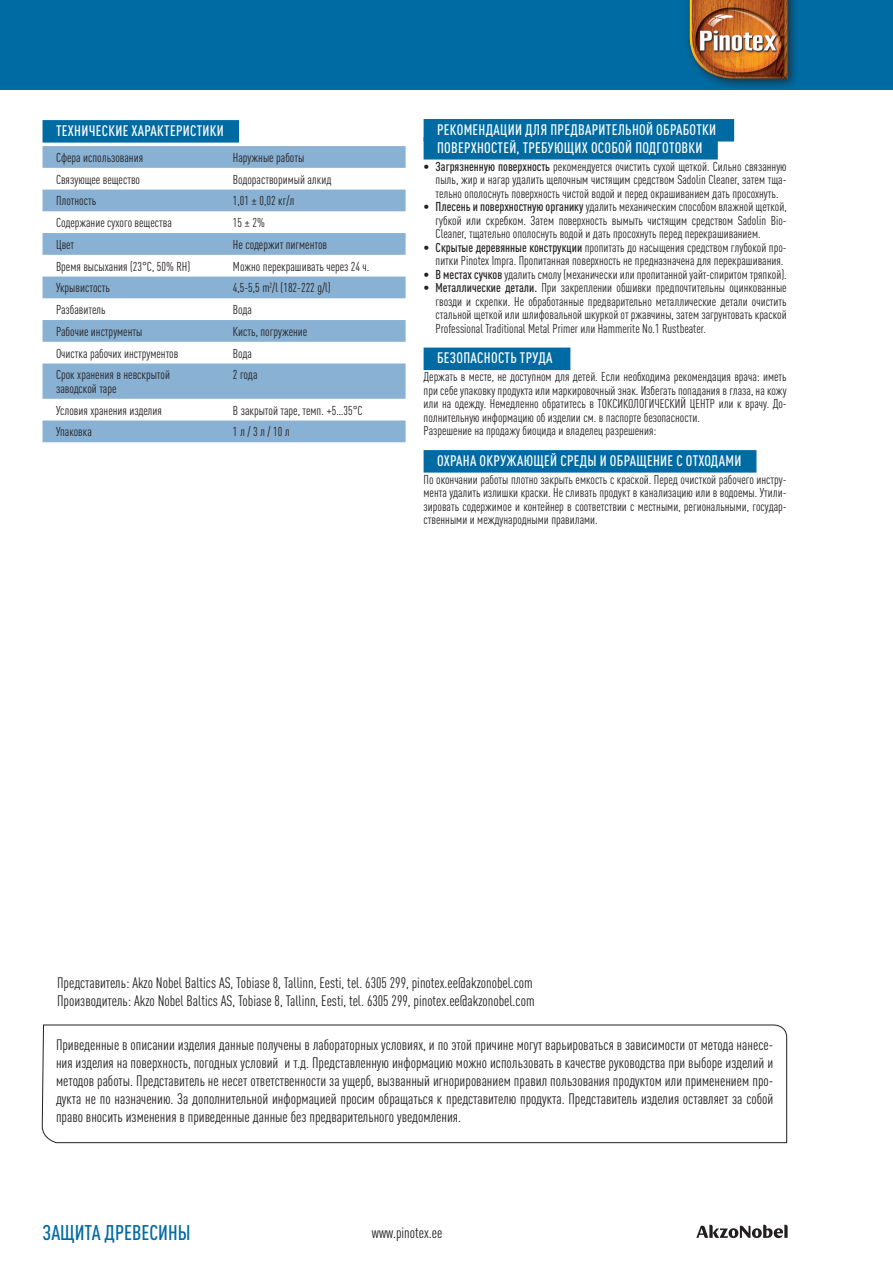
<style>
.page{position:relative;width:893px;height:1263px;background:#fff}
.page>*{position:absolute;margin:0;border:0;box-sizing:border-box;transform-origin:0 0}
.t1{font:500 condensed 21px "DIN Pro";color:#006ba3}
.t2{font:condensed 15px/18px "DIN Pro";color:#231f20}
.TEKST_EE_woodprimer{font:500 condensed 15px/18px "DIN Pro";letter-spacing:.02em;color:#fff}
.TEKST_EE_BULLETITA{font:condensed 12.75px/13.5px "DIN Pro";color:#231f20;text-align:justify}
.TABEL{font:condensed 12.75px "DIN Pro";color:#231f20}
.s1{font-weight:500}
.s2{color:#222121}
</style>
<div class="page">
<svg style="left:696px;top:1225px;width:92px;height:13px"></svg>
<div style="left:0;top:0;width:893px;height:89px;background:#006ba3"></div>
<svg style="left:42px;top:1024px;width:745px;height:119px"></svg>
<div style="left:43px;top:120px;width:196px;height:23px;background:#006ba3"></div>
<svg style="left:43px;top:146px;width:363px;height:296px;fill:#89b1d3"></svg>
<div style="left:424px;top:119px;width:310px;height:23px;background:#006ba3"></div>
<div style="left:424px;top:137px;width:294px;height:23px;background:#006ba3"></div>
<div style="left:424px;top:348px;width:146px;height:22px;background:#006ba3"></div>
<div style="left:424px;top:450px;width:332px;height:23px;background:#006ba3"></div>
<div style="left:684px;top:0;width:115px;height:90px;background:#231f20;opacity:.75"></div>
<img style="left:690px;top:0;width:97px;height:78px">
<p class="TEKST_EE_woodprimer" style="left:56px;top:120px;width:169px">ТЕХНИЧЕСКИЕ ХАРАКТЕРИСТИКИ</p>
<p class="TABEL" style="left:56px;top:148px;width:89px">Сфера использования</p>
<p class="TABEL" style="left:233px;top:148px;width:73px">Наружные работы</p>
<p class="TABEL" style="left:56px;top:170px;width:86px">Связующее вещество</p>
<p class="TABEL" style="left:233px;top:170px;width:100px">Водорастворимый алкид</p>
<p class="TABEL" style="left:56px;top:192px;width:42px">Плотность</p>
<p class="TABEL" style="left:233px;top:192px;width:63px">1,01 ± 0,02 кг/л</p>
<p class="TABEL" style="left:56px;top:213px;width:117px">Содержание сухого вещества</p>
<p class="TABEL" style="left:233px;top:213px;width:34px">15 ± 2%</p>
<p class="TABEL" style="left:56px;top:235px;width:20px">Цвет</p>
<p class="TABEL" style="left:233px;top:235px;width:96px">Не содержит пигментов</p>
<p class="TABEL" style="left:56px;top:257px;width:136px">Время высыхания (23°C, 50% RH)</p>
<p class="TABEL" style="left:233px;top:257px;width:138px">Можно перекрашивать через 24 ч.</p>
<p class="TABEL" style="left:56px;top:279px;width:55px">Укрывистость</p>
<p class="TABEL" style="left:233px;top:279px;width:99px">4,5-5,5 m<sup>2</sup>/l (182-222 g/l)</p>
<p class="TABEL" style="left:56px;top:300px;width:51px">Разбавитель</p>
<p class="TABEL" style="left:233px;top:300px;width:21px">Вода</p>
<p class="TABEL" style="left:56px;top:322px;width:88px">Рабочие инструменты</p>
<p class="TABEL" style="left:233px;top:322px;width:76px">Кисть, погружение</p>
<p class="TABEL" style="left:56px;top:344px;width:124px">Очистка рабочих инструментов</p>
<p class="TABEL" style="left:233px;top:344px;width:21px">Вода</p>
<p class="TABEL" style="left:56px;top:366px;width:116px">Срок хранения в невскрытой</p>
<p class="TABEL" style="left:56px;top:379px;width:62px">заводской таре</p>
<p class="TABEL" style="left:233px;top:366px;width:26px">2 года</p>
<p class="TABEL" style="left:56px;top:401px;width:107px">Условия хранения изделия</p>
<p class="TABEL" style="left:233px;top:401px;width:131px">В закрытой таре, темп. +5…35°C</p>
<p class="TABEL" style="left:56px;top:423px;width:37px">Упаковка</p>
<p class="TABEL" style="left:233px;top:423px;width:58px">1 л / 3 л / 10 л</p>
<p class="TEKST_EE_woodprimer" style="left:437px;top:119px;width:281px">РЕКОМЕНДАЦИИ ДЛЯ ПРЕДВАРИТЕЛЬНОЙ ОБРАБОТКИ<br>ПОВЕРХНОСТЕЙ, ТРЕБУЮЩИХ ОСОБОЙ ПОДГОТОВКИ</p>
<p class="TEKST_EE_BULLETITA" style="left:436px;top:158px;width:353px;text-indent:-12px">• <span class="s1">Загрязненную поверхность</span> рекомендуется очистить сухой щеткой. Сильно связанную пыль, жир и нагар удалить щелочным чистящим средством Sadolin Cleaner, затем тща&shy;тельно ополоснуть поверхность чистой водой и перед окрашиванием дать просохнуть.</p>
<p class="TEKST_EE_BULLETITA" style="left:436px;top:199px;width:353px;text-indent:-12px">• <span class="s1">Плесень и поверхностную органику</span> удалить механическим способом влажной щеткой, губкой или скребком. Затем поверхность вымыть чистящим средством Sadolin Bio-Cleaner, тщательно ополоснуть водой и дать просохнуть перед перекрашиванием.</p>
<p class="TEKST_EE_BULLETITA" style="left:424px;top:239px;width:365px;text-align:right">• <span class="s1">Скрытые деревянные конструкции</span> пропитать до насыщения средством глубокой про&shy;питки Pinotex Impra. Пропитанная поверхность не предназначена для перекрашивания.</p>
<p class="TEKST_EE_BULLETITA" style="left:424px;top:266px;width:365px">• <span class="s1">В местах сучков</span> удалить смолу (механически или пропитанной уайт-спиритом тряпкой).</p>
<p class="TEKST_EE_BULLETITA" style="left:436px;top:280px;width:353px;text-indent:-12px">• <span class="s1">Металлические детали.</span> При закреплении обшивки предпочтительны оцинкованные гвозди и скрепки. Не обработанные предварительно металлические детали очистить стальной щеткой или шлифовальной шкуркой от ржавчины, затем загрунтовать краской Professional Traditional Metal Primer или Hammerite No.1 Rustbeater.</p>
<p class="TEKST_EE_woodprimer" style="left:437px;top:348px;width:117px">БЕЗОПАСНОСТЬ ТРУДА</p>
<p class="TEKST_EE_BULLETITA" style="left:424px;top:369px;width:365px;text-align:left">Держать в месте, не доступном для детей. Если необходима рекомендация врача: иметь при себе упаковку продукта или маркировочный знак. Избегать попадания в глаза, на кожу или на одежду. Немедленно обратитесь в ТОКСИКОЛОГИЧЕСКИЙ ЦЕНТР или к врачу. До&shy;полнительную информацию об изделии см. в паспорте безопасности.<br>Разрешение на продажу биоцида и владелец разрешения:</p>
<p class="TEKST_EE_woodprimer" style="left:437px;top:450px;width:306px">ОХРАНА ОКРУЖАЮЩЕЙ СРЕДЫ И ОБРАЩЕНИЕ С ОТХОДАМИ</p>
<p class="TEKST_EE_BULLETITA" style="left:424px;top:471px;width:365px">По окончании работы плотно закрыть емкость с краской. Перед очисткой рабочего инстру&shy;мента удалить излишки краски. Не сливать продукт в канализацию или в водоемы. Утили&shy;зировать содержимое и контейнер в соответствии с местными, региональными, государ&shy;ственными и международными правилами.</p>
<p class="t2" style="left:57px;top:973px;width:479px">Представитель: <span class="s2">Akzo Nobel Baltics AS, Tobiase 8, Tallinn, Eesti, tel. 6305 299, pinotex.ee@akzonobel.com<br></span>Производитель: Akzo Nobel Baltics AS, Tobiase 8, Tallinn, Eesti, tel. 6305 299, pinotex.ee@akzonobel.com</p>
<p class="t2" style="left:56px;top:1035px;width:719px;text-align:justify">Приведенные в описании изделия данные получены в лабораторных условиях, и по этой причине могут варьироваться в зависимости от метода нанесе&shy;ния изделия на поверхность, погодных условий и т.д. Представленную информацию можно использовать в качестве руководства при выборе изделий и методов работы. Представитель не несет ответственности за ущерб, вызванный игнорированием правил пользования продуктом или применением про&shy;дукта не по назначению. За дополнительной информацией просим обращаться к представителю продукта. Представитель изделия оставляет за собой право вносить изменения в приведенные данные без предварительного уведомления.</p>
<h1 class="t1" style="left:43px;top:1216px;width:149px">ЗАЩИТА ДРЕВЕСИНЫ</h1>
<p class="t2" style="left:372px;top:1223px;width:72px">www.pinotex.ee</p>
</div>
